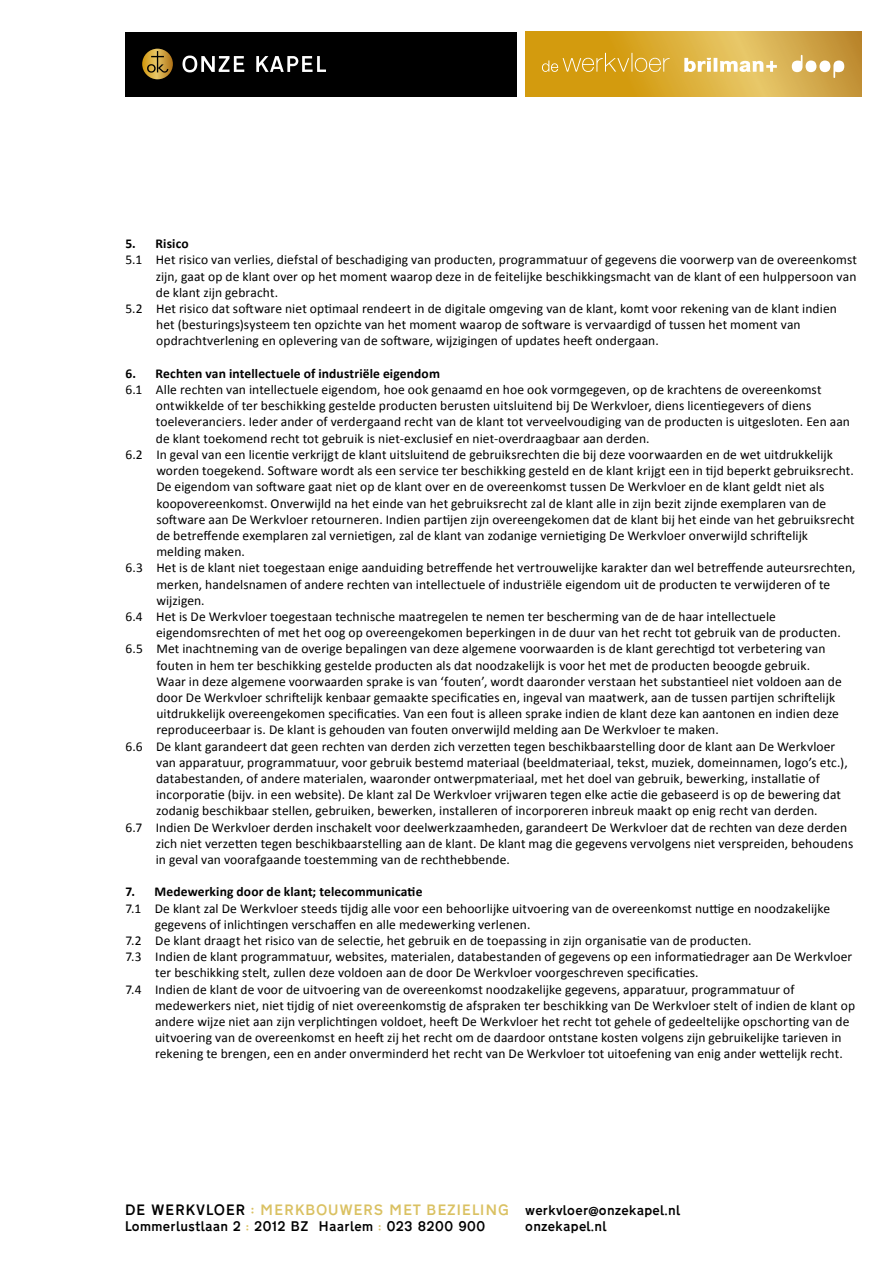
<style>
.page{position:relative;width:893px;height:1263px;background:#fff}
.page>*{position:absolute;margin:0;border:0;box-sizing:border-box;transform-origin:0 0}
.t1{font:13.5px "Calibri";letter-spacing:.005em;color:#000}
.t2{font:700 13.5px "Calibri";letter-spacing:.01em;color:#000}
.t3{font:10.5px "Raoul TRANSPORT Britannique";letter-spacing:.005em;color:#dac162}
.t4{font:9.75px/16.5px "Raoul TRANSPORT Britannique";color:#000}
.s1{color:#000}
.s2{font-family:"Avenir LT Std";font-weight:800;font-size:12.75px}
</style>
<div class="page">
<svg style="left:525px;top:32px;width:336px;height:64px;background:#d6a835"></svg>
<div style="left:125px;top:32px;width:392px;height:64px;background:#000"></div>
<svg style="left:792px;top:55px;width:52px;height:23px"></svg>
<svg style="left:542px;top:53px;width:127px;height:19px;background:#daac37"></svg>
<svg style="left:684px;top:58px;width:93px;height:14px"></svg>
<svg style="left:182px;top:56px;width:144px;height:16px"></svg>
<svg style="left:142px;top:49px;width:31px;height:30px"></svg>
<p class="t2" style="left:125px;top:235px;width:65px">5. Risico</p>
<p class="t1" style="left:125px;top:251px;width:733px">5.1 Het risico van verlies, diefstal of beschadiging van producten, programmatuur of gegevens die voorwerp van de overeenkomst</p>
<p class="t1" style="left:156px;top:268px;width:702px">zijn, gaat op de klant over op het moment waarop deze in de feitelijke beschikkingsmacht van de klant of een hulppersoon van</p>
<p class="t1" style="left:156px;top:284px;width:124px">de klant zijn gebracht.</p>
<p class="t1" style="left:125px;top:300px;width:713px">5.2 Het risico dat software niet optimaal rendeert in de digitale omgeving van de klant, komt voor rekening van de klant indien</p>
<p class="t1" style="left:156px;top:316px;width:646px">het (besturings)systeem ten opzichte van het moment waarop de software is vervaardigd of tussen het moment van</p>
<p class="t1" style="left:156px;top:332px;width:504px">opdrachtverlening en oplevering van de software, wijzigingen of updates heeft ondergaan.</p>
<p class="t2" style="left:125px;top:365px;width:316px">6. Rechten van intellectuele of industriële eigendom</p>
<p class="t1" style="left:125px;top:381px;width:698px">6.1 Alle rechten van intellectuele eigendom, hoe ook genaamd en hoe ook vormgegeven, op de krachtens de overeenkomst</p>
<p class="t1" style="left:156px;top:397px;width:657px">ontwikkelde of ter beschikking gestelde producten berusten uitsluitend bij De Werkvloer, diens licentiegevers of diens</p>
<p class="t1" style="left:156px;top:413px;width:696px">toeleveranciers. Ieder ander of verdergaand recht van de klant tot verveelvoudiging van de producten is uitgesloten. Een aan</p>
<p class="t1" style="left:156px;top:430px;width:495px">de klant toekomend recht tot gebruik is niet-exclusief en niet-overdraagbaar aan derden.</p>
<p class="t1" style="left:125px;top:446px;width:709px">6.2 In geval van een licentie verkrijgt de klant uitsluitend de gebruiksrechten die bij deze voorwaarden en de wet uitdrukkelijk</p>
<p class="t1" style="left:156px;top:462px;width:699px">worden toegekend. Software wordt als een service ter beschikking gesteld en de klant krijgt een in tijd beperkt gebruiksrecht.</p>
<p class="t1" style="left:156px;top:478px;width:670px">De eigendom van software gaat niet op de klant over en de overeenkomst tussen De Werkvloer en de klant geldt niet als</p>
<p class="t1" style="left:156px;top:494px;width:671px">koopovereenkomst. Onverwijld na het einde van het gebruiksrecht zal de klant alle in zijn bezit zijnde exemplaren van de</p>
<p class="t1" style="left:156px;top:511px;width:700px">software aan De Werkvloer retourneren. Indien partijen zijn overeengekomen dat de klant bij het einde van het gebruiksrecht</p>
<p class="t1" style="left:156px;top:527px;width:653px">de betreffende exemplaren zal vernietigen, zal de klant van zodanige vernietiging De Werkvloer onverwijld schriftelijk</p>
<p class="t1" style="left:156px;top:543px;width:90px">melding maken.</p>
<p class="t1" style="left:125px;top:559px;width:731px">6.3 Het is de klant niet toegestaan enige aanduiding betreffende het vertrouwelijke karakter dan wel betreffende auteursrechten,</p>
<p class="t1" style="left:156px;top:575px;width:675px">merken, handelsnamen of andere rechten van intellectuele of industriële eigendom uit de producten te verwijderen of te</p>
<p class="t1" style="left:156px;top:592px;width:50px">wijzigen.</p>
<p class="t1" style="left:125px;top:608px;width:652px">6.4 Het is De Werkvloer toegestaan technische maatregelen te nemen ter bescherming van de de haar intellectuele</p>
<p class="t1" style="left:156px;top:624px;width:686px">eigendomsrechten of met het oog op overeengekomen beperkingen in de duur van het recht tot gebruik van de producten.</p>
<p class="t1" style="left:125px;top:640px;width:701px">6.5 Met inachtneming van de overige bepalingen van deze algemene voorwaarden is de klant gerechtigd tot verbetering van</p>
<p class="t1" style="left:156px;top:656px;width:655px">fouten in hem ter beschikking gestelde producten als dat noodzakelijk is voor het met de producten beoogde gebruik.</p>
<p class="t1" style="left:156px;top:673px;width:687px">Waar in deze algemene voorwaarden sprake is van ‘fouten’, wordt daaronder verstaan het substantieel niet voldoen aan de</p>
<p class="t1" style="left:156px;top:689px;width:680px">door De Werkvloer schriftelijk kenbaar gemaakte specificaties en, ingeval van maatwerk, aan de tussen partijen schriftelijk</p>
<p class="t1" style="left:156px;top:705px;width:684px">uitdrukkelijk overeengekomen specificaties. Van een fout is alleen sprake indien de klant deze kan aantonen en indien deze</p>
<p class="t1" style="left:156px;top:721px;width:564px">reproduceerbaar is. De klant is gehouden van fouten onverwijld melding aan De Werkvloer te maken.</p>
<p class="t1" style="left:125px;top:737px;width:711px">6.6 De klant garandeert dat geen rechten van derden zich verzetten tegen beschikbaarstelling door de klant aan De Werkvloer</p>
<p class="t1" style="left:156px;top:754px;width:693px">van apparatuur, programmatuur, voor gebruik bestemd materiaal (beeldmateriaal, tekst, muziek, domeinnamen, logo’s etc.),</p>
<p class="t1" style="left:156px;top:770px;width:665px">databestanden, of andere materialen, waaronder ontwerpmateriaal, met het doel van gebruik, bewerking, installatie of</p>
<p class="t1" style="left:156px;top:786px;width:686px">incorporatie (bijv. in een website). De klant zal De Werkvloer vrijwaren tegen elke actie die gebaseerd is op de bewering dat</p>
<p class="t1" style="left:156px;top:802px;width:663px">zodanig beschikbaar stellen, gebruiken, bewerken, installeren of incorporeren inbreuk maakt op enig recht van derden.</p>
<p class="t1" style="left:125px;top:818px;width:723px">6.7 Indien De Werkvloer derden inschakelt voor deelwerkzaamheden, garandeert De Werkvloer dat de rechten van deze derden</p>
<p class="t1" style="left:156px;top:835px;width:699px">zich niet verzetten tegen beschikbaarstelling aan de klant. De klant mag die gegevens vervolgens niet verspreiden, behoudens</p>
<p class="t1" style="left:156px;top:851px;width:356px">in geval van voorafgaande toestemming van de rechthebbende.</p>
<p class="t2" style="left:125px;top:883px;width:299px">7. Medewerking door de klant; telecommunicatie</p>
<p class="t1" style="left:125px;top:899px;width:706px">7.1 De klant zal De Werkvloer steeds tijdig alle voor een behoorlijke uitvoering van de overeenkomst nuttige en noodzakelijke</p>
<p class="t1" style="left:155px;top:916px;width:377px">gegevens of inlichtingen verschaffen en alle medewerking verlenen.</p>
<p class="t1" style="left:125px;top:932px;width:628px">7.2 De klant draagt het risico van de selectie, het gebruik en de toepassing in zijn organisatie van de producten.</p>
<p class="t1" style="left:125px;top:948px;width:728px">7.3 Indien de klant programmatuur, websites, materialen, databestanden of gegevens op een informatiedrager aan De Werkvloer</p>
<p class="t1" style="left:155px;top:964px;width:545px">ter beschikking stelt, zullen deze voldoen aan de door De Werkvloer voorgeschreven specificaties.</p>
<p class="t1" style="left:125px;top:980px;width:671px">7.4 Indien de klant de voor de uitvoering van de overeenkomst noodzakelijke gegevens, apparatuur, programmatuur of</p>
<p class="t1" style="left:155px;top:997px;width:702px">medewerkers niet, niet tijdig of niet overeenkomstig de afspraken ter beschikking van De Werkvloer stelt of indien de klant op</p>
<p class="t1" style="left:155px;top:1013px;width:696px">andere wijze niet aan zijn verplichtingen voldoet, heeft De Werkvloer het recht tot gehele of gedeeltelijke opschorting van de</p>
<p class="t1" style="left:155px;top:1029px;width:688px">uitvoering van de overeenkomst en heeft zij het recht om de daardoor ontstane kosten volgens zijn gebruikelijke tarieven in</p>
<p class="t1" style="left:155px;top:1045px;width:689px">rekening te brengen, een en ander onverminderd het recht van De Werkvloer tot uitoefening van enig ander wettelijk recht.</p>
<p class="t3" style="left:124px;top:1205px;width:386px"><span class="s1">DE WERKVLOER</span> : MERKBOUWERS MET BEZIELING</p>
<p class="t4" style="left:124px;top:1219px;width:363px">Lommerlustlaan 2 <sup>:</sup> 2012 BZ Haarlem <sup>:</sup> 023 8200 900</p>
<p class="t4" style="left:525px;top:1203px;width:157px">werkvloer<span class="s2">@</span>onzekapel.nl onzekapel.nl</p>
</div>
